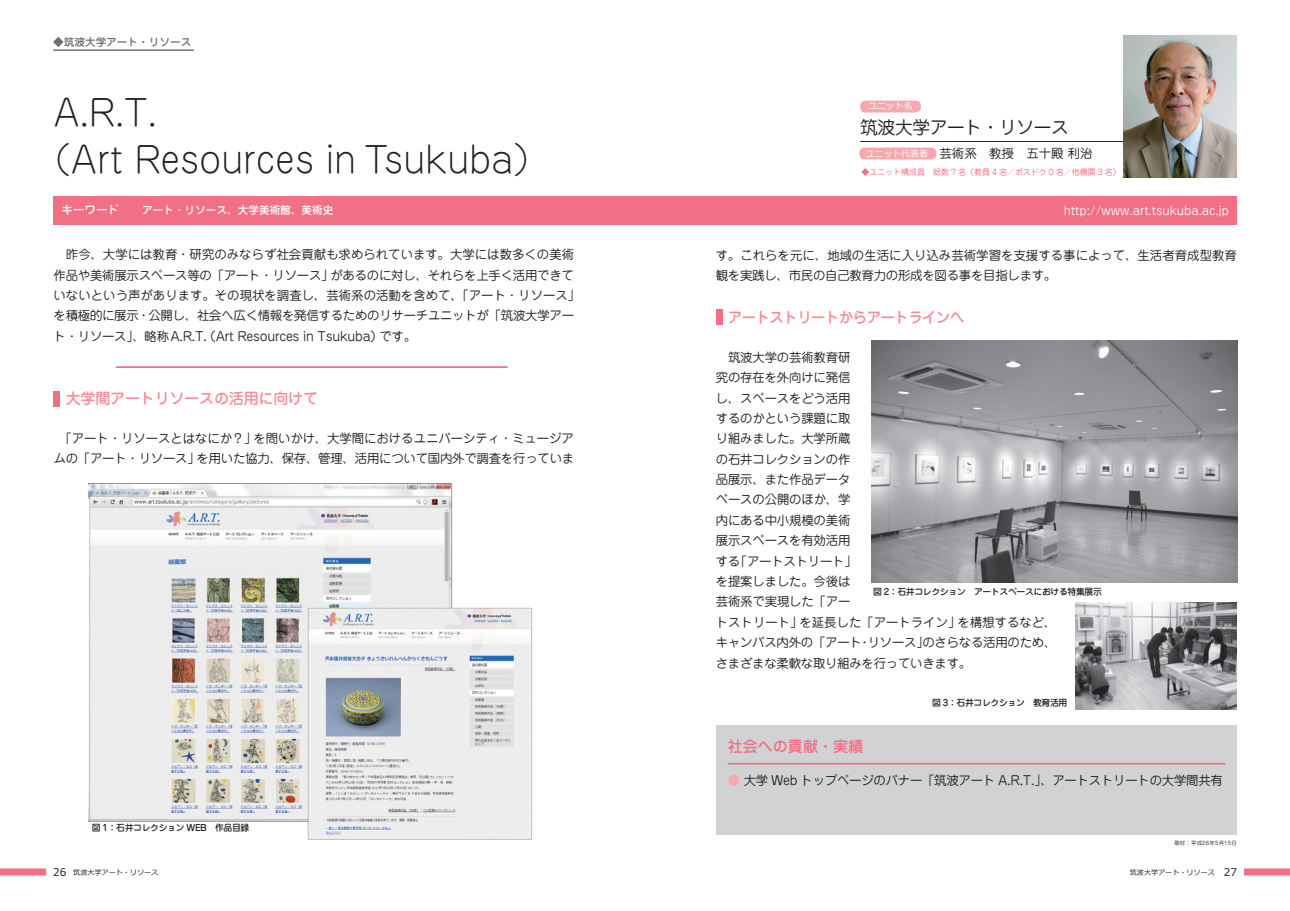
<style>
.page{position:relative;width:1290px;height:911px;background:#fff}
.page>*{position:absolute;margin:0;border:0;box-sizing:border-box;transform-origin:0 0}
.t1{font:300 35.38px/47px "Jun 101 Pro";letter-spacing:-.01em;color:#231f20}
.t2{font:17.75px "Jun 201 Pro";letter-spacing:-.02em;color:#231f20}
.t3{font:500 15px "Jun 34 Pro";letter-spacing:-.025em;color:#f48d99}
.t4{font:500 15px "Jun 34 Pro";letter-spacing:-.025em;color:#f48d99;scale:.96 1}
.t5{font:500 15px "Jun 34 Pro";color:#f17085}
.t6{font:12.38px/20.4px "Jun 201 Pro";letter-spacing:-.015em;color:#231f20}
.t7{font:11.5px "Jun 201 Pro";color:#fff}
.t8{font:500 11.5px "Jun 34 Pro";color:#fff}
.t9{font:500 10.62px "Jun 34 Pro";color:#fff}
.t10{font:500 10.62px "Jun 34 Pro";color:#6c6d70}
.t11{font:10.62px "Meiryo";color:#231f20}
.t12{font:500 8.88px "Jun 34 Pro";letter-spacing:-.04em;color:#231f20}
.t13{font:8.88px "Meiryo";color:#fff}
.t14{font:8px "Jun 201 Pro";color:#f17085}
.t15{font:7.12px "Meiryo";color:#231f20}
.t16{font:5.38px "Jun 201 Pro";letter-spacing:.05em;color:#231f20}
.s1{font-family:"Meiryo";font-size:8.88px;color:#fff}
.s2{color:#f7a7ad}
.s3{font-family:"Koz Min Pro"}
.s4{font-size:10.62px}
</style>
<div class="page">
<div style="left:0;top:868px;width:46px;height:7px;background:#f17085"></div>
<div style="left:1244px;top:868px;width:46px;height:7px;background:#f17085"></div>
<div style="left:53px;top:196px;width:1184px;height:29px;background:#f17085"></div>
<div style="left:716px;top:725px;width:521px;height:109px;background:#d1d2d4"></div>
<hr style="left:728px;top:763px;width:497px;height:1px;background:#f17085">
<hr style="left:53px;top:49px;width:141px;height:2px;background:#6c6d70">
<hr style="left:860px;top:141px;width:294px;height:1px;background:#231f20">
<div style="left:860px;top:101px;width:61px;height:11px;background:#f7a7ad;border-radius:5px"></div>
<div style="left:859px;top:148px;width:77px;height:11px;background:#f7a7ad;border-radius:5px"></div>
<div style="left:53px;top:391px;width:6px;height:16px;background:#f17085"></div>
<img style="left:1123px;top:36px;width:113px;height:141px">
<div style="left:716px;top:309px;width:6px;height:16px;background:#f17085"></div>
<img style="left:88px;top:483px;width:445px;height:356px">
<img style="left:1075px;top:603px;width:162px;height:107px">
<img style="left:871px;top:340px;width:366px;height:242px">
<hr style="left:116px;top:366px;width:392px;height:2px;background:#f17085">
<p class="t10" style="left:53px;top:34px;width:140px">◆筑波大学アート・リソース</p>
<h1 class="t1" style="left:35px;top:85px;width:514px;text-indent:18px">A.R.T.<br>（Art Resources in Tsukuba）</h1>
<p class="t8" style="left:61px;top:201px;width:59px">キーワード</p>
<p class="t9" style="left:142px;top:201px;width:193px">アート･リソース、大学美術館、美術史</p>
<p class="t6" style="left:54px;top:243px;width:528px">　昨今、大学には教育・研究のみならず社会貢献も求められています。大学には数多くの美術作品や美術展示スペース等の「アート・リソース」があるのに対し、それらを上手く活用できていないという声があります。その現状を調査し、芸術系の活動を含めて、「アート・リソース」を積極的に展示・公開し、社会へ広く情報を発信するためのリサーチユニットが「筑波大学アート・リソース」、略称A.R.T.（Art Resources in Tsukuba）です。</p>
<p class="t3" style="left:66px;top:386px;width:254px">大学間アートリソースの活用に向けて</p>
<p class="t6" style="left:54px;top:426px;width:522px">　「アート・リソースとはなにか？」を問いかけ、大学間におけるユニバーシティ・ミュージアムの「アート・リソース」を用いた協力、保存、管理、活用について国内外で調査を行っていま</p>
<p class="t12" style="left:92px;top:821px;width:159px">図 1：石井コレクション WEB　作品目録</p>
<p class="t13" style="left:868px;top:100px;width:46px">ユニット名</p>
<p class="t6" style="left:866px;top:142px;width:228px"><span class="s1">ユニット代表者</span> 芸術系　教授　五十殿 利治</p>
<h2 class="t2" style="left:860px;top:114px;width:210px">筑波大学アート・リソース</h2>
<p class="t14" style="left:861px;top:166px;width:261px">◆ユニット構成員　総数 7 名（教員 4 名／ポスドク 0 名／他機関 3 名）</p>
<p class="t7" style="left:1064px;top:201px;width:167px">http://www.art.tsukuba.ac.jp</p>
<p class="t6" style="left:716px;top:244px;width:523px">す。これらを元に、地域の生活に入り込み芸術学習を支援する事によって、生活者育成型教育観を実践し、市民の自己教育力の形成を図る事を目指します。</p>
<p class="t4" style="left:728px;top:306px;width:248px">アートストリートからアートラインへ</p>
<p class="t6" style="left:716px;top:345px;width:342px">　筑波大学の芸術教育研<br>究の存在を外向けに発信<br>し、スペースをどう活用<br>するのかという課題に取<br>り組みました。大学所蔵<br>の石井コレクションの作<br>品展示、また作品データ<br>ベースの公開のほか、学<br>内にある中小規模の美術<br>展示スペースを有効活用<br>する「アートストリート」<br>を提案しました。今後は<br>芸術系で実現した「アー<br>トストリート」を延長した「アートライン」を構想するなど、キャンパス内外の「アート・リソース」のさらなる活用のため、さまざまな柔軟な取り組みを行っていきます。</p>
<p class="t12" style="left:873px;top:584px;width:230px">図 2：石井コレクション　アートスペースにおける特集展示</p>
<p class="t5" style="left:728px;top:735px;width:137px">社会への貢献・実績</p>
<p class="t12" style="left:932px;top:696px;width:137px">図 3：石井コレクション　教育活用</p>
<p class="t6" style="left:728px;top:769px;width:497px"><span class="s2">●</span> 大学 Web トップページのバナー「筑波アート A.R.T.」、アートストリートの大学間共有</p>
<p class="t16" style="left:1174px;top:838px;width:64px">取材：平成26年5月15日</p>
<p class="t15" style="left:53px;top:867px;width:107px"><span class="s3">　　</span> 筑波大学アート・リソース</p>
<p class="t15" style="left:1130px;top:867px;width:109px">筑波大学アート・リソース <span class="s4">27</span></p>
<p class="t11" style="left:53px;top:864px;width:15px">26</p>
</div>
